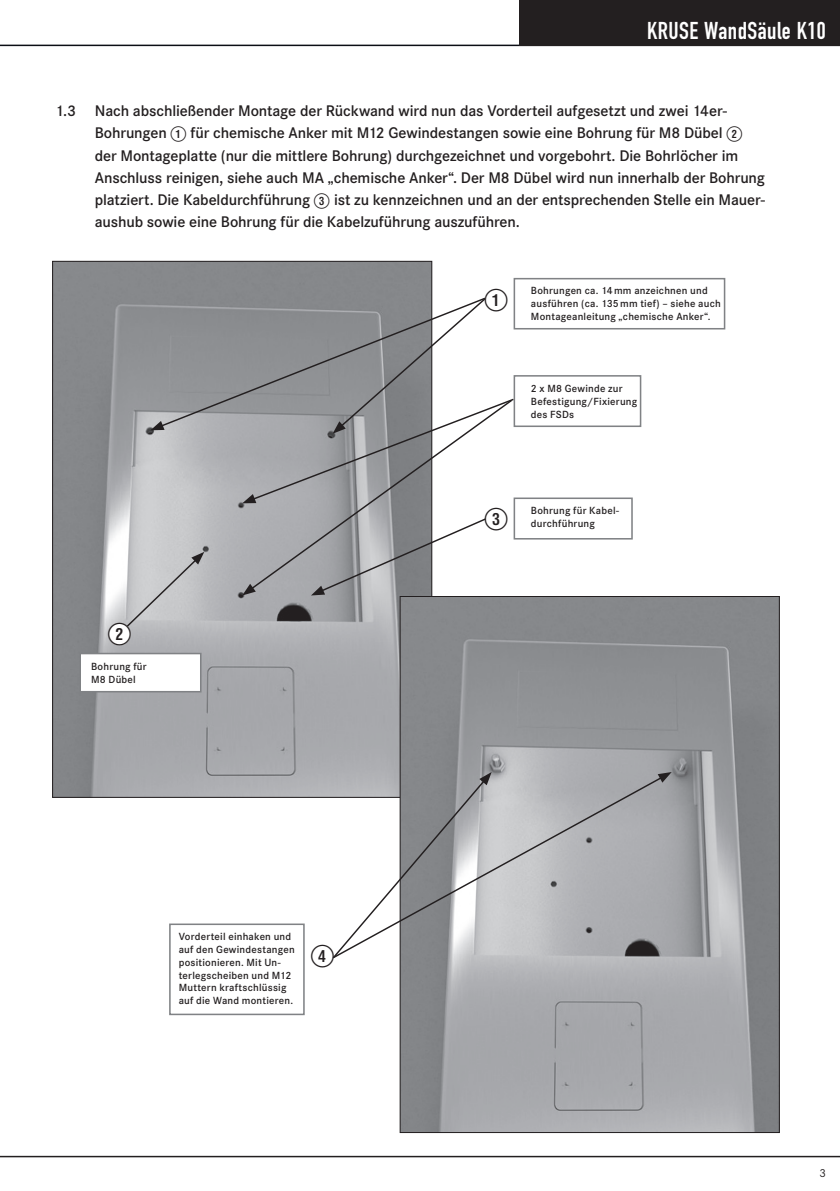
<style>
.page{position:relative;width:840px;height:1191px;background:#fff}
.page>*{position:absolute;margin:0;border:0;box-sizing:border-box;transform-origin:0 0}
.t1{font:24px "DIN Engschrift";letter-spacing:.02em;color:#fff}
.t2{font:23.6px "Numerics P01";color:#231f20}
.t3{font:600 16px/22.2px "Corporate S";letter-spacing:-.01em;color:#231f20}
.t4{font:12px "Corporate S";color:#231f20}
.t5{font:600 10.8px/13px "Corporate S";letter-spacing:.02em;color:#231f20}
.s1{font-family:"Numerics P01";font-weight:400}
</style>
<div class="page">
<hr style="left:0;top:45px;width:839px;height:1px;background:#0b0e15">
<div style="left:519px;top:0;width:320px;height:45px;background:#231f20"></div>
<hr style="left:0;top:1155px;width:839px;height:2px;background:#231f20">
<img style="left:54px;top:263px;width:376px;height:533px">
<div style="left:109px;top:623px;width:21px;height:22px;background:#fff;border-radius:50%"></div>
<img style="left:401px;top:598px;width:376px;height:533px">
<div style="left:513px;top:278px;width:212px;height:51px;background:#fff;border:2px solid #808285"></div>
<div style="left:513px;top:375px;width:128px;height:52px;background:#fff;border:2px solid #808285"></div>
<div style="left:79px;top:653px;width:122px;height:39px;background:#fff;border:2px solid #808285"></div>
<div style="left:513px;top:497px;width:119px;height:42px;background:#fff;border:2px solid #808285"></div>
<div style="left:169px;top:923px;width:135px;height:92px;background:#fff;border:2px solid #808285"></div>
<svg style="left:158px;top:296px;width:275px;height:132px;background:#919396"></svg>
<svg style="left:150px;top:421px;width:14px;height:9px"></svg>
<svg style="left:248px;top:503px;width:185px;height:88px;background:#a4a5a9"></svg>
<svg style="left:242px;top:584px;width:14px;height:11px"></svg>
<svg style="left:125px;top:552px;width:79px;height:76px;background:#c1c2c4"></svg>
<svg style="left:242px;top:297px;width:273px;height:206px"></svg>
<svg style="left:331px;top:775px;width:333px;height:184px"></svg>
<svg style="left:657px;top:772px;width:14px;height:10px"></svg>
<svg style="left:311px;top:517px;width:175px;height:78px"></svg>
<h1 class="t1" style="left:646px;top:16px;width:180px">KRUSE WandSäule K10</h1>
<p class="t3" style="left:95px;top:100px;width:671px;text-indent:-40px">1.3 Nach abschließender Montage der Rückwand wird nun das Vorderteil aufgesetzt und zwei 14er-Bohrungen <span class="s1">Q</span> für chemische Anker mit M12 Gewindestangen sowie eine Bohrung für M8 Dübel <span class="s1">W </span>der Montageplatte (nur die mittlere Bohrung) durchgezeichnet und vorgebohrt. Die Bohrlöcher im Anschluss reinigen, siehe auch MA „chemische Anker“. Der M8 Dübel wird nun innerhalb der Bohrung platziert. Die Kabeldurchführung <span class="s1">E</span> ist zu kennzeichnen und an der entsprechenden Stelle ein Mauer&shy;aushub sowie eine Bohrung für die Kabelzuführung auszuführen.</p>
<h2 class="t2" style="left:108px;top:622px;width:25px">W</h2>
<p class="t5" style="left:91px;top:660px;width:57px">Bohrung für<br>M8 Dübel</p>
<p class="t5" style="left:179px;top:929px;width:117px">Vorderteil einhaken und auf den Gewindestangen positionieren. Mit Un&shy;terlegscheiben und M12<br>Muttern kraftschlüssig auf die Wand montieren.</p>
<h2 class="t2" style="left:311px;top:944px;width:25px">R</h2>
<h2 class="t2" style="left:484px;top:288px;width:25px">Q</h2>
<p class="t5" style="left:530px;top:284px;width:191px">Bohrungen ca. 14mm anzeichnen und ausführen (ca. 135mm tief) – siehe auch<br>Montageanleitung „chemische Anker“.</p>
<p class="t5" style="left:530px;top:382px;width:108px">2 x M8 Gewinde zur<br>Befestigung/Fixierung des FSDs</p>
<h2 class="t2" style="left:484px;top:507px;width:25px">E</h2>
<p class="t5" style="left:530px;top:504px;width:89px">Bohrung für Kabel&shy;durchführung</p>
<p class="t4" style="left:818px;top:1166px;width:8px">3</p>
</div>
